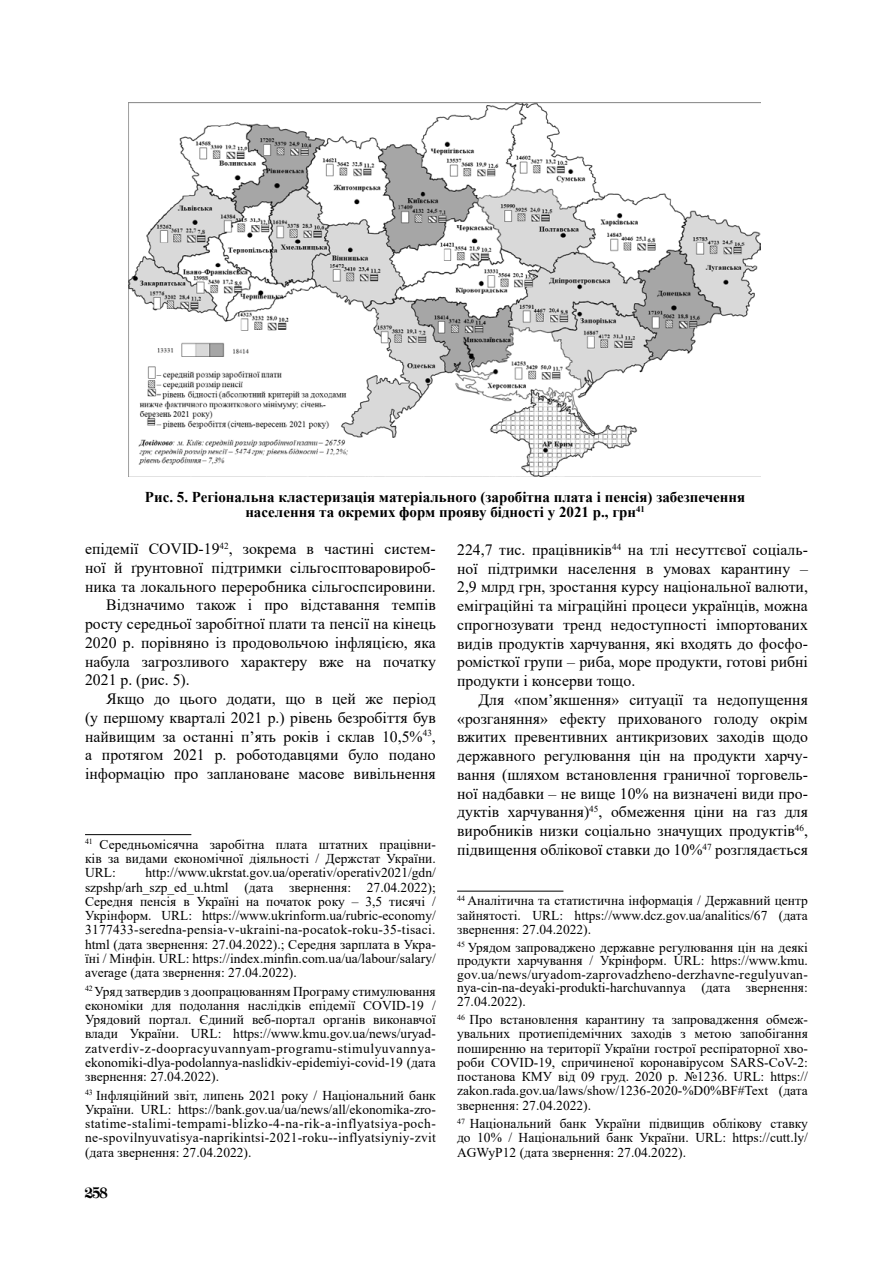
<style>
.page{position:relative;width:893px;height:1263px;background:#fff}
.page>*{position:absolute;margin:0;border:0;box-sizing:border-box;transform-origin:0 0}
.t1{font:18.3px "Tiffany";color:#000;scale:.9 1}
.t2{font:15.75px/18.8px "Times New Roman";color:#000;text-align:justify}
.t3{font:700 15px/15px "Times New Roman";color:#000;text-align:center}
.t4{font:13.5px/14.2px "Times New Roman";color:#000;text-align:justify}
</style>
<div class="page">
<hr style="left:85px;top:834px;width:106px;height:1px;background:#000">
<hr style="left:457px;top:891px;width:106px;height:1px;background:#000">
<img style="left:128px;top:102px;width:633px;height:375px">
<p class="t3" style="left:145px;top:489px;width:602px">Рис. 5. Регіональна кластеризація матеріального (заробітна плата і пенсія) забезпечення населення та окремих форм прояву бідності у 2021 р., грн<sup>41</sup></p>
<p class="t2" style="left:85px;top:539px;width:352px">епідемії COVID-19<sup>42</sup>, зокрема в частині систем-</p>
<p class="t2" style="left:85px;top:558px;width:352px">ної й ґрунтовної підтримки сільгосптоваровироб-</p>
<p class="t2" style="left:85px;top:576px;width:352px">ника та локального переробника сільгоспсировини.</p>
<p class="t2" style="left:106px;top:595px;width:331px">Відзначимо також і про відставання темпів</p>
<p class="t2" style="left:85px;top:614px;width:352px">росту середньої заробітної плати та пенсії на кінець</p>
<p class="t2" style="left:85px;top:633px;width:352px">2020 р. порівняно із продовольчою інфляцією, яка</p>
<p class="t2" style="left:85px;top:651px;width:352px">набула загрозливого характеру вже на початку</p>
<p class="t2" style="left:85px;top:670px;width:106px">2021 р. (рис. 5).</p>
<p class="t2" style="left:106px;top:689px;width:331px">Якщо до цього додати, що в цей же період</p>
<p class="t2" style="left:85px;top:708px;width:352px">(у першому кварталі 2021 р.) рівень безробіття був</p>
<p class="t2" style="left:85px;top:726px;width:352px">найвищим за останні п’ять років і склав 10,5%<sup>43</sup>,</p>
<p class="t2" style="left:85px;top:745px;width:352px">а протягом 2021 р. роботодавцями було подано</p>
<p class="t2" style="left:85px;top:764px;width:352px">інформацію про заплановане масове вивільнення</p>
<p class="t4" style="left:85px;top:837px;width:352px"><sup>41</sup> Середньомісячна заробітна плата штатних працівни&shy;ків за видами економічної діяльності / Держстат України.<br>URL:</p>
<p class="t4" style="left:85px;top:865px;width:352px;text-indent:60px">http://www.ukrstat.gov.ua/operativ/operativ2021/gdn/ szpshp/arh_szp_ed_u.html (дата звернення: 27.04.2022); Середня пенсія в Україні на початок року – 3,5 тисячі / Укрінформ. URL: https://www.ukrinform.ua/rubric-economy/ 3177433-seredna-pensia-v-ukraini-na-pocatok-roku-35-tisaci. html (дата звернення: 27.04.2022).; Середня зарплата в Укра&shy;їні / Мінфін. URL: https://index.minfin.com.ua/ua/labour/salary/ average (дата звернення: 27.04.2022).</p>
<p class="t4" style="left:85px;top:983px;width:352px"><sup>42</sup> Уряд затвердив з доопрацюванням Програму стимулювання економіки для подолання наслідків епідемії COVID-19 / Урядовий портал. Єдиний веб-портал органів виконавчої влади України. URL: https://www.kmu.gov.ua/news/uryad&shy;zatverdiv-z-doopracyuvannyam-programu-stimulyuvannya&shy;ekonomiki-dlya-podolannya-naslidkiv-epidemiyi-covid-19 (дата звернення: 27.04.2022).</p>
<p class="t4" style="left:85px;top:1087px;width:352px"><sup>43</sup> Інфляційний звіт, липень 2021 року / Національний банк України. URL: https://bank.gov.ua/ua/news/all/ekonomika-zro&shy;statime-stalimi-tempami-blizko-4-na-rik-a-inflyatsiya-poch&shy;ne-spovilnyuvatisya-naprikintsi-2021-roku--inflyatsiyniy-zvit (дата звернення: 27.04.2022).</p>
<h1 class="t1" style="left:85px;top:1184px;width:27px">258</h1>
<p class="t2" style="left:457px;top:540px;width:352px">224,7 тис. працівників<sup>44</sup> на тлі несуттєвої соціаль&shy;ної підтримки населення в умовах карантину – 2,9 млрд грн, зростання курсу національної валюти, еміграційні та міграційні процеси українців, можна спрогнозувати тренд недоступності імпортованих видів продуктів харчування, які входять до фосфо&shy;ромісткої групи – риба, море продукти, готові рибні продукти і консерви тощо.</p>
<p class="t2" style="left:457px;top:690px;width:352px;text-indent:21px">Для «пом’якшення» ситуації та недопущення «розганяння» ефекту прихованого голоду окрім вжитих превентивних антикризових заходів щодо державного регулювання цін на продукти харчу&shy;вання (шляхом встановлення граничної торговель&shy;ної надбавки – не вище 10% на визначені види про&shy;дуктів харчування)<sup>45</sup>, обмеження ціни на газ для виробників низки соціально значущих продуктів<sup>46</sup>, підвищення облікової ставки до 10%<sup>47</sup> розглядається</p>
<p class="t4" style="left:457px;top:893px;width:352px"><sup>44</sup> Аналітична та статистична інформація / Державний центр зайнятості. URL: https://www.dcz.gov.ua/analitics/67 (дата звернення: 27.04.2022).</p>
<p class="t4" style="left:457px;top:940px;width:352px;line-height:13.5px"><sup>45</sup> Урядом запроваджено державне регулювання цін на деякі продукти харчування / Укрінформ. URL: https://www.kmu. gov.ua/news/uryadom-zaprovadzheno-derzhavne-regulyuvan&shy;nya-cin-na-deyaki-produkti-harchuvannya (дата звернення:<br>27.04.2022).</p>
<p class="t4" style="left:457px;top:1012px;width:352px"><sup>46</sup> Про встановлення карантину та запровадження обмеж&shy;увальних протиепідемічних заходів з метою запобігання поширенню на території України гострої респіраторної хво&shy;роби COVID-19, спричиненої коронавірусом SARS-CoV-2: постанова КМУ від 09 груд. 2020 р. №1236. URL: https:// zakon.rada.gov.ua/laws/show/1236-2020-%D0%BF#Text (дата звернення: 27.04.2022).</p>
<p class="t4" style="left:457px;top:1116px;width:352px"><sup>47</sup> Національний банк України підвищив облікову ставку до 10% / Національний банк України. URL: https://cutt.ly/ AGWyP12 (дата звернення: 27.04.2022).</p>
</div>
